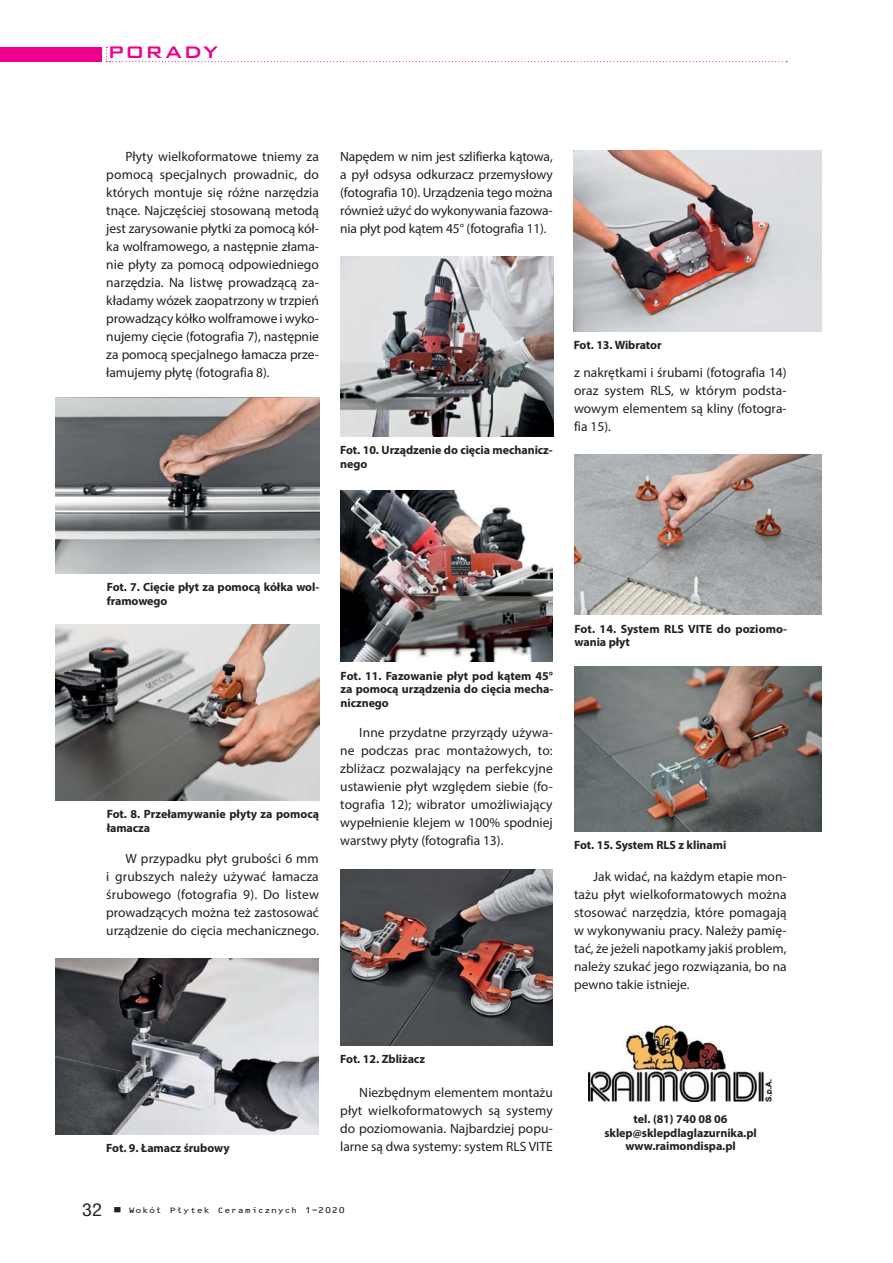
<style>
.page{position:relative;width:893px;height:1263px;background:#fff}
.page>*{position:absolute;margin:0;border:0;box-sizing:border-box;transform-origin:0 0}
.t1{font:15.75px "Swis 721 Cn PL";color:#231f20;scale:1.2 1}
.t2{font:13.5px/18px "Myriad Pro";color:#231f20;text-align:justify}
.t3{font:700 12px/13.5px "Myriad Pro";letter-spacing:-.005em;color:#231f20}
.t4{font:9.45px "Bank Gothic Md PL";letter-spacing:.115em;color:#ec008c}
.t5{font:7.2px "OCR B 10 PL Regular";color:#231f20;scale:1.2 1}
</style>
<div class="page">
<div style="left:0;top:47px;width:102px;height:15px;background:#ec008c"></div>
<svg style="left:106px;top:47px;width:681px;height:15px"></svg>
<img style="left:55px;top:958px;width:264px;height:176px">
<img style="left:340px;top:256px;width:213px;height:180px">
<img style="left:55px;top:624px;width:264px;height:176px">
<img style="left:340px;top:490px;width:213px;height:171px">
<img style="left:340px;top:870px;width:213px;height:176px">
<img style="left:574px;top:151px;width:248px;height:180px">
<img style="left:574px;top:454px;width:248px;height:160px">
<img style="left:574px;top:666px;width:248px;height:165px">
<img style="left:588px;top:1025px;width:184px;height:76px">
<img style="left:55px;top:397px;width:264px;height:177px">
<p class="t4" style="left:108px;top:49px;width:112px">PORADY</p>
<p class="t2" style="left:106px;top:149px;width:214px;text-indent:19px">Płyty wielkoformatowe tniemy za pomocą specjalnych prowadnic, do których montuje się różne narzędzia tnące. Najczęściej stosowaną metodą jest zarysowanie płytki za pomocą kół&shy;ka wolframowego, a następnie złama&shy;nie płyty za pomocą odpowiedniego narzędzia. Na listwę prowadzącą za&shy;kładamy wózek zaopatrzony w trzpień prowadzący kółko wolframowe i wyko&shy;nujemy cięcie (fotografia 7), następnie za pomocą specjalnego łamacza prze&shy;łamujemy płytę (fotografia 8).</p>
<p class="t2" style="left:340px;top:149px;width:214px">Napędem w nim jest szlifierka kątowa, a pył odsysa odkurzacz przemysłowy (fotografia 10). Urządzenia tego można również użyć do wykonywania fazowa&shy;nia płyt pod kątem 45° (fotografia 11).</p>
<p class="t3" style="left:340px;top:444px;width:214px">Fot. 10. Urządzenie do cięcia mechanicz&shy;nego</p>
<p class="t3" style="left:574px;top:339px;width:89px">Fot. 13. Wibrator</p>
<p class="t2" style="left:574px;top:365px;width:214px">z nakrętkami i śrubami (fotografia 14) oraz system RLS, w którym podsta&shy;wowym elementem są kliny (fotogra&shy;fia 15).</p>
<p class="t3" style="left:107px;top:582px;width:214px">Fot. 7. Cięcie płyt za pomocą kółka wol&shy;framowego</p>
<p class="t3" style="left:107px;top:808px;width:214px">Fot. 8. Przełamywanie płyty za pomocą łamacza</p>
<p class="t2" style="left:106px;top:851px;width:214px;text-indent:19px">W przypadku płyt grubości 6 mm i grubszych należy używać łamacza śrubowego (fotografia 9). Do listew prowadzących można też zastosować urządzenie do cięcia mechanicznego.</p>
<p class="t3" style="left:341px;top:670px;width:214px;text-align:justify">Fot. 11. Fazowanie płyt pod kątem 45° za pomocą urządzenia do cięcia mecha&shy;nicznego</p>
<p class="t2" style="left:340px;top:725px;width:214px;text-indent:19px">Inne przydatne przyrządy używa&shy;ne podczas prac montażowych, to: zbliżacz pozwalający na perfekcyjne ustawienie płyt względem siebie (fo&shy;tografia 12); wibrator umożliwiający wypełnienie klejem w 100% spodniej warstwy płyty (fotografia 13).</p>
<p class="t3" style="left:574px;top:623px;width:214px">Fot. 14. System RLS VITE do poziomo&shy;wania płyt</p>
<p class="t3" style="left:574px;top:839px;width:154px">Fot. 15. System RLS z klinami</p>
<p class="t2" style="left:574px;top:869px;width:214px;text-indent:19px">Jak widać, na każdym etapie mon&shy;tażu płyt wielkoformatowych można stosować narzędzia, które pomagają w wykonywaniu pracy. Należy pamię&shy;tać, że jeżeli napotkamy jakiś problem, należy szukać jego rozwiązania, bo na pewno takie istnieje.</p>
<p class="t3" style="left:106px;top:1142px;width:125px">Fot. 9. Łamacz śrubowy</p>
<p class="t3" style="left:340px;top:1053px;width:86px">Fot. 12. Zbliżacz</p>
<p class="t2" style="left:340px;top:1085px;width:214px;text-indent:19px">Niezbędnym elementem montażu płyt wielkoformatowych są systemy do poziomowania. Najbardziej popu&shy;larne są dwa systemy: system RLS VITE</p>
<p class="t1" style="left:82px;top:1200px;width:18px">32</p>
<p class="t5" style="left:128px;top:1206px;width:182px">Wokół Płytek Ceramicznych 1-2020</p>
<p class="t3" style="left:604px;top:1114px;width:154px;text-align:center">tel. (81) 740 08 06 sklep@sklepdlaglazurnika.pl www.raimondispa.pl</p>
</div>
